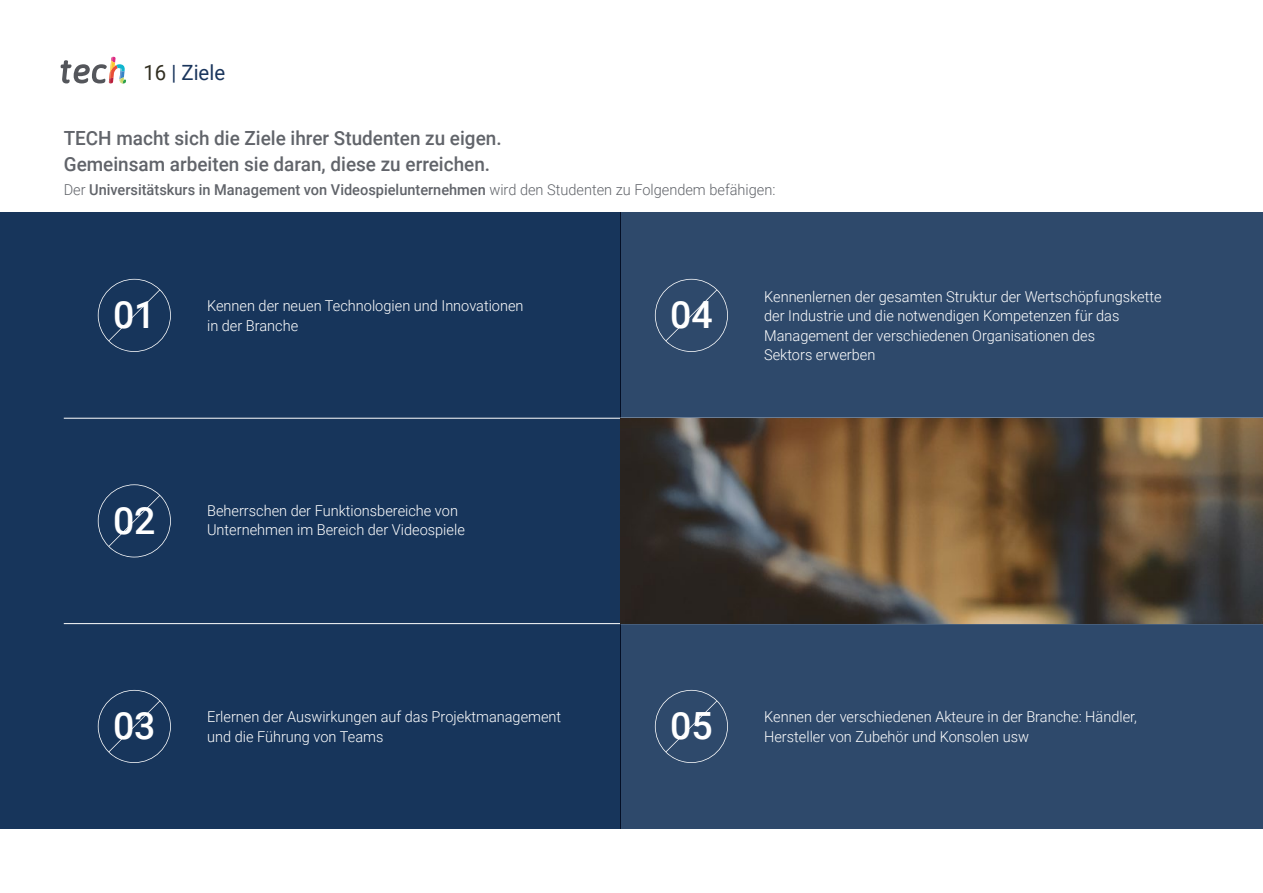
<style>
.page{position:relative;width:1263px;height:893px;background:#fff}
.page>*{position:absolute;margin:0;border:0;box-sizing:border-box;transform-origin:0 0}
.t1{font:500 37.5px "Roboto";color:#fff}
.t2{font:21px "Roboto";color:#1a355c}
.t3{font:500 19.5px/25.5px "Roboto";color:#61646a}
.t4{font:300 15px/19.5px "Roboto";color:#fff}
.t5{font:500 15px "Roboto";color:#61646a}
.s1{color:#312e20}
.s2{font-weight:300}
</style>
<div class="page">
<div style="left:0;top:213px;width:621px;height:616px;background:#17355b"></div>
<div style="left:621px;top:213px;width:642px;height:616px;background:#2e496b"></div>
<svg style="left:98px;top:279px;width:73px;height:73px"></svg>
<svg style="left:98px;top:690px;width:73px;height:73px"></svg>
<svg style="left:98px;top:484px;width:73px;height:73px"></svg>
<svg style="left:655px;top:279px;width:73px;height:73px"></svg>
<svg style="left:655px;top:690px;width:73px;height:73px"></svg>
<hr style="left:64px;top:418px;width:1199px;height:1px;background:#fff">
<hr style="left:64px;top:623px;width:1199px;height:1px;background:#fff">
<svg style="left:61px;top:57px;width:65px;height:27px"></svg>
<img style="left:621px;top:418px;width:642px;height:206px">
<h2 class="t2" style="left:144px;top:57px;width:83px"><span class="s1">16</span> | Ziele</h2>
<h3 class="t3" style="left:64px;top:125px;width:439px">TECH macht sich die Ziele ihrer Studenten zu eigen.<br>Gemeinsam arbeiten sie daran, diese zu erreichen.</h3>
<p class="t5" style="left:64px;top:179px;width:713px"><span class="s2">Der</span> Universitätskurs in Management von Videospielunternehmen <span class="s2">wird den Studenten zu Folgendem befähigen:</span></p>
<h1 class="t1" style="left:113px;top:288px;width:44px">01</h1>
<p class="t4" style="left:207px;top:296px;width:318px">Kennen der neuen Technologien und Innovationen</p>
<p class="t4" style="left:207px;top:315px;width:93px">in der Branche</p>
<h1 class="t1" style="left:670px;top:288px;width:44px">04</h1>
<p class="t4" style="left:764px;top:286px;width:399px">Kennenlernen der gesamten Struktur der Wertschöpfungskette der Industrie und die notwendigen Kompetenzen für das Management der verschiedenen Organisationen des<br>Sektors erwerben</p>
<h1 class="t1" style="left:113px;top:494px;width:44px">02</h1>
<p class="t4" style="left:207px;top:500px;width:252px">Beherrschen der Funktionsbereiche von</p>
<p class="t4" style="left:207px;top:520px;width:259px">Unternehmen im Bereich der Videospiele</p>
<h1 class="t1" style="left:113px;top:699px;width:44px">03</h1>
<p class="t4" style="left:207px;top:706px;width:356px">Erlernen der Auswirkungen auf das Projektmanagement und die Führung von Teams</p>
<h1 class="t1" style="left:670px;top:699px;width:44px">05</h1>
<p class="t4" style="left:764px;top:707px;width:374px">Kennen der verschiedenen Akteure in der Branche: Händler,<br>Hersteller von Zubehör und Konsolen usw</p>
</div>
